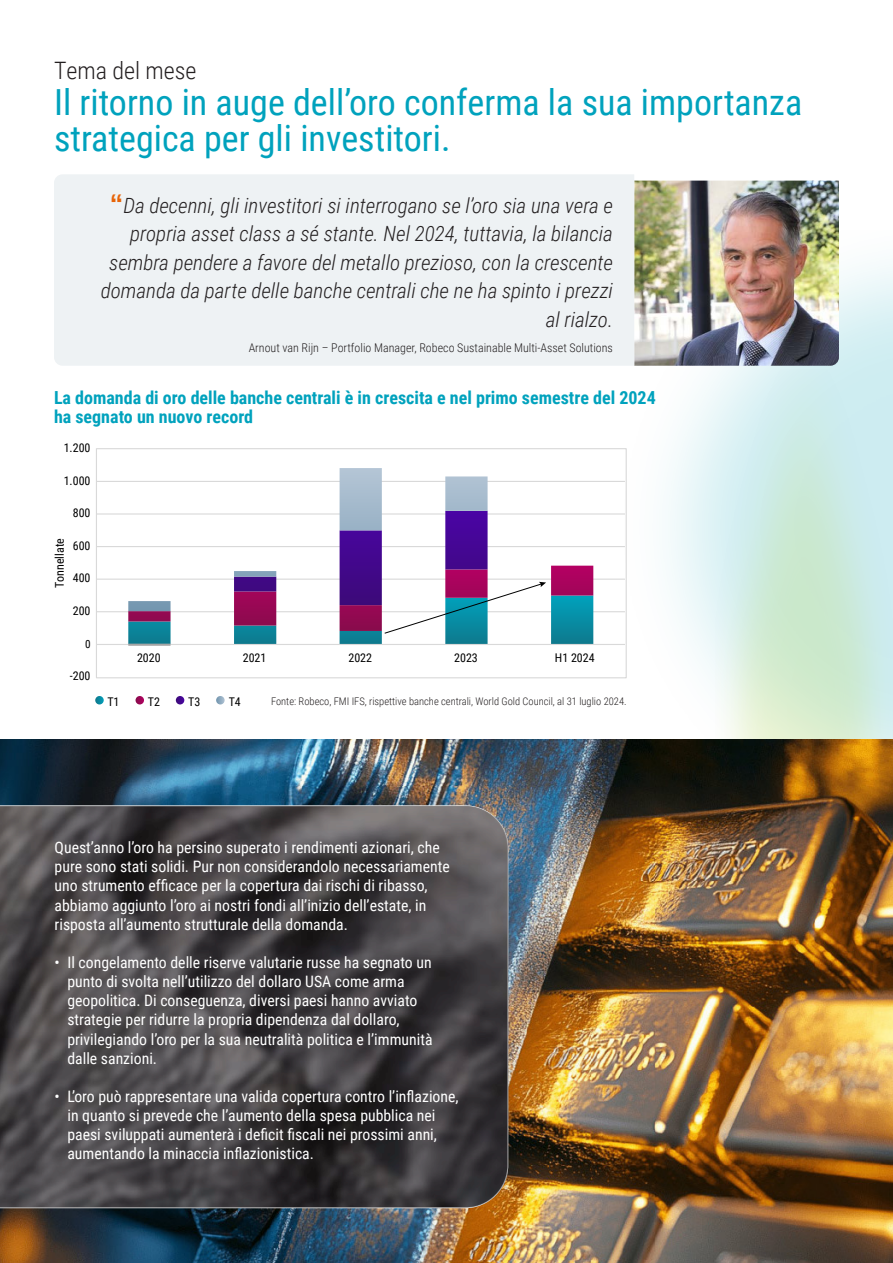
<style>
.page{position:relative;width:893px;height:1263px;background:#fff}
.page>*{position:absolute;margin:0;border:0;box-sizing:border-box;transform-origin:0 0}
.Inleidende_tekst_bullets{font:36px/36px "Roboto Condensed";color:#00a2bd}
.Inleidende_tekst_bullets-2{font:300 24px "Roboto Condensed";color:#231f20}
.Quote__medium{font:italic 300 21px/28.5px "Roboto Condensed";color:#231f20;text-align:right}
.Paragraafkop_12pts{font:700 18px/19.2px "Roboto Condensed";color:#00a2bd}
.Leestekst{font:15.75px/19.2px "Roboto Condensed";color:#fff}
.Quote__medium-2{font:300 12px "Roboto Condensed";color:#231f20}
.t1{font:12px "Roboto Condensed";color:#000}
.t2{font:11.25px "Roboto Condensed";color:#000}
.Voetnoot{font:300 10.5px "Roboto Condensed";color:#231f20}
.s1{font-family:"Ramabhadra";font-weight:400;font-style:normal;font-size:27px;color:#e76408}
</style>
<div class="page">
<img style="left:617px;top:264px;width:276px;height:476px">
<img style="left:716px;top:369px;width:177px;height:371px">
<img style="left:0;top:740px;width:893px;height:523px">
<hr style="left:96px;top:481px;width:529px;height:1px;background:#d9d9d9">
<hr style="left:96px;top:513px;width:529px;height:2px;background:#d9d9d9">
<hr style="left:96px;top:546px;width:529px;height:1px;background:#d9d9d9">
<hr style="left:96px;top:579px;width:529px;height:1px;background:#d9d9d9">
<hr style="left:96px;top:611px;width:529px;height:1px;background:#d9d9d9">
<svg style="left:339px;top:468px;width:149px;height:43px"></svg>
<div style="left:96px;top:448px;width:531px;height:230px;border:1px solid #d9d9d9"></div>
<hr style="left:96px;top:644px;width:529px;height:1px;background:#d9d9d9">
<svg style="left:95px;top:696px;width:9px;height:8px"></svg>
<svg style="left:136px;top:696px;width:8px;height:8px"></svg>
<svg style="left:176px;top:696px;width:8px;height:8px"></svg>
<svg style="left:216px;top:696px;width:9px;height:8px"></svg>
<svg style="left:128px;top:511px;width:465px;height:135px"></svg>
<img style="left:634px;top:181px;width:205px;height:185px">
<div style="left:54px;top:174px;width:580px;height:192px;background:#eef2f4"></div>
<svg style="left:0;top:806px;width:508px;height:402px;background:#464345"></svg>
<p class="Inleidende_tekst_bullets-2" style="left:54px;top:54px;width:144px">Tema del mese</p>
<p class="Inleidende_tekst_bullets" style="left:54px;top:83px;width:750px">Il ritorno in auge dell’oro conferma la sua importanza strategica per gli investitori.</p>
<p class="Quote__medium" style="left:101px;top:190px;width:514px"><span class="s1">“</span>Da decenni, gli investitori si interrogano se l’oro sia una vera e propria asset class a sé stante. Nel 2024, tuttavia, la bilancia sembra pendere a favore del metallo prezioso, con la crescente domanda da parte delle banche centrali che ne ha spinto i prezzi al rialzo.</p>
<p class="Quote__medium-2" style="left:249px;top:340px;width:366px">Arnout van Rijn – Portfolio Manager, Robeco Sustainable Multi-Asset Solutions</p>
<p class="Paragraafkop_12pts" style="left:54px;top:387px;width:603px">La domanda di oro delle banche centrali è in crescita e nel primo semestre del 2024 ha segnato un nuovo record</p>
<p class="t1" style="left:64px;top:439px;width:28px">1.200</p>
<p class="t1" style="left:64px;top:472px;width:28px">1.000</p>
<p class="t1" style="left:51px;top:588px;width:51px;rotate:-90deg">Tonnellate</p>
<p class="t1" style="left:73px;top:504px;width:19px">800</p>
<p class="t1" style="left:73px;top:537px;width:19px">600</p>
<p class="t1" style="left:73px;top:570px;width:19px">400</p>
<p class="t1" style="left:73px;top:602px;width:19px">200</p>
<p class="t2" style="left:85px;top:636px;width:7px">0</p>
<p class="t1" style="left:70px;top:667px;width:22px">-200</p>
<p class="t1" style="left:137px;top:649px;width:25px">2020</p>
<p class="t1" style="left:243px;top:649px;width:25px">2021</p>
<p class="t1" style="left:348px;top:649px;width:25px">2022</p>
<p class="t1" style="left:454px;top:649px;width:25px">2023</p>
<p class="t1" style="left:555px;top:649px;width:41px">H1 2024</p>
<p class="t1" style="left:107px;top:693px;width:14px">T1</p>
<p class="t1" style="left:148px;top:693px;width:14px">T2</p>
<p class="t1" style="left:188px;top:693px;width:14px">T3</p>
<p class="t1" style="left:229px;top:693px;width:14px">T4</p>
<p class="Voetnoot" style="left:271px;top:694px;width:357px">Fonte: Robeco, FMI IFS, rispettive banche centrali, World Gold Council, al 31 luglio 2024.</p>
<p class="Leestekst" style="left:55px;top:837px;width:397px">Quest’anno l’oro ha persino superato i rendimenti azionari, che pure sono stati solidi. Pur non considerandolo necessariamente uno strumento efficace per la copertura dai rischi di ribasso, abbiamo aggiunto l’oro ai nostri fondi all’inizio dell’estate, in risposta all’aumento strutturale della domanda.</p>
<p class="Leestekst" style="left:67px;top:952px;width:367px;text-indent:-13px">• Il congelamento delle riserve valutarie russe ha segnato un punto di svolta nell’utilizzo del dollaro USA come arma geopolitica. Di conseguenza, diversi paesi hanno avviato strategie per ridurre la propria dipendenza dal dollaro, privilegiando l’oro per la sua neutralità politica e l’immunità dalle sanzioni.</p>
<p class="Leestekst" style="left:67px;top:1086px;width:393px;text-indent:-13px">• L’oro può rappresentare una valida copertura contro l’inflazione, in quanto si prevede che l’aumento della spesa pubblica nei paesi sviluppati aumenterà i deficit fiscali nei prossimi anni, aumentando la minaccia inflazionistica.</p>
</div>
